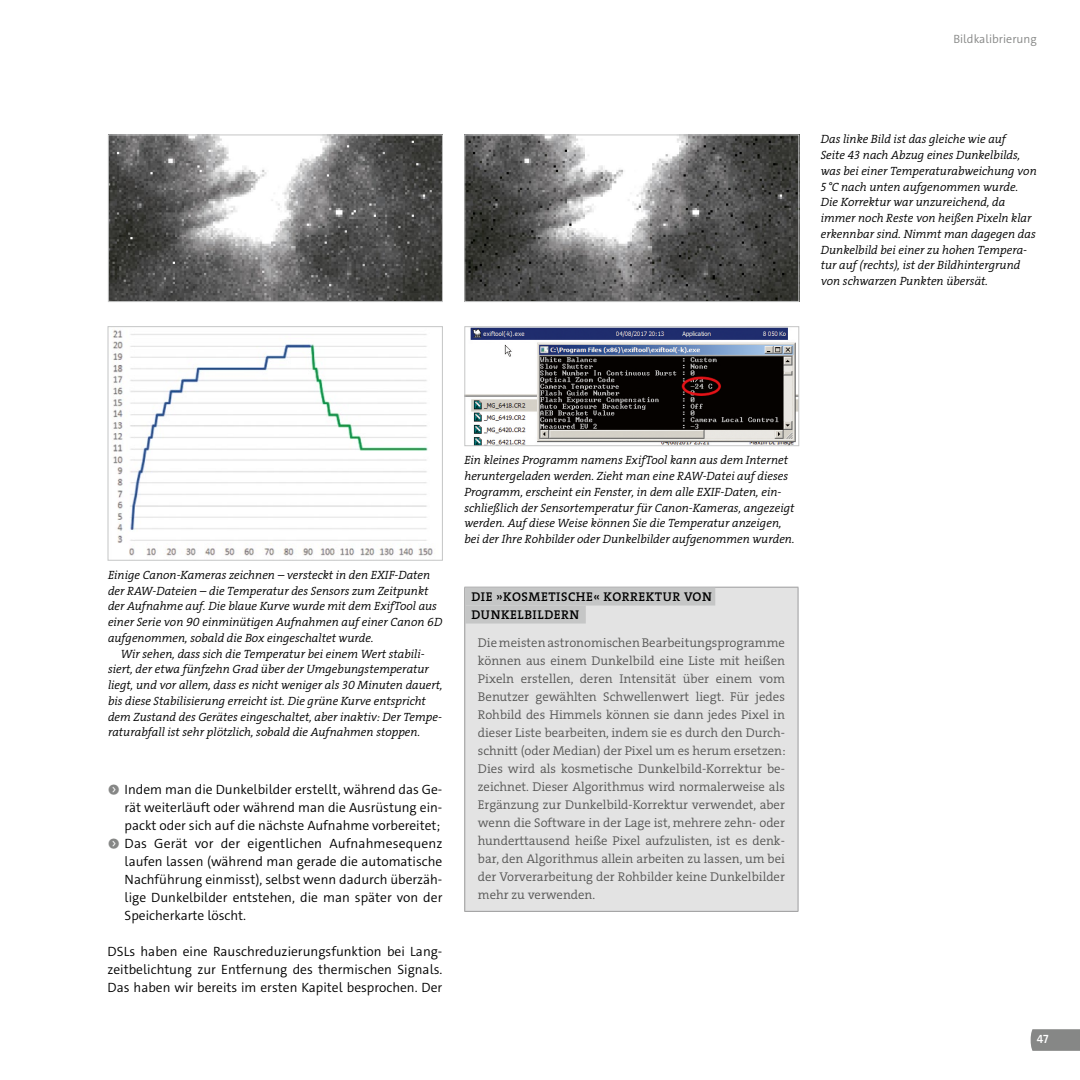
<style>
.page{position:relative;width:1080px;height:1080px;background:#fff}
.page>*{position:absolute;margin:0;border:0;box-sizing:border-box;transform-origin:0 0}
._202_Body_1st{font:300 13.5px/18px "The Sans C4 s";color:#000;text-align:justify}
._452_Box_Body_1st_0pt{font:12.75px/18px "The Serif HP4 Se Lig";color:#565655;text-align:justify}
._450_Box_Heading_1{font:12.75px/18px "The Serif HP6 Se Bld";letter-spacing:.04em;color:#000}
._330_Figure_Caption{font:12px/15.8px "The Serif HP4 Se Lig IT";color:#000}
.t1{font:300 12px "The Sans C4 s";color:#868786}
.t2{font:600 12px "The Sans C4 s";color:#fff}
</style>
<div class="page">
<svg style="left:1031px;top:1029px;width:49px;height:22px"></svg>
<img style="left:110px;top:137px;width:331px;height:163px">
<div style="left:108px;top:135px;width:335px;height:167px;border:1px solid #c5c6c6"></div>
<img style="left:466px;top:137px;width:331px;height:163px">
<div style="left:464px;top:135px;width:335px;height:167px;border:1px solid #c5c6c6"></div>
<img style="left:112px;top:330px;width:321px;height:226px">
<div style="left:108px;top:326px;width:335px;height:235px;border:1px solid #c5c6c6"></div>
<img style="left:466px;top:328px;width:331px;height:116px">
<div style="left:464px;top:326px;width:335px;height:120px;border:1px solid #c5c6c6"></div>
<div style="left:465px;top:587px;width:333px;height:324px;background:#e3e3e3"></div>
<hr style="left:464px;top:587px;width:334px;height:1px;background:#9c9c9d">
<hr style="left:464px;top:588px;width:1px;height:323px;background:#9c9c9d">
<hr style="left:798px;top:588px;width:1px;height:323px;background:#9c9c9d">
<hr style="left:464px;top:911px;width:334px;height:1px;background:#9c9c9d">
<div style="left:465px;top:588px;width:250px;height:18px;background:#c5c6c6"></div>
<div style="left:465px;top:606px;width:121px;height:18px;background:#c5c6c6"></div>
<p class="t1" style="left:953px;top:31px;width:85px">Bildkalibrierung</p>
<p class="_330_Figure_Caption" style="left:821px;top:132px;width:217px">Das linke Bild ist das gleiche wie auf<br>Seite 43 nach Abzug eines Dunkelbilds, was bei einer Temperaturabweichung von 5 °C nach unten aufgenommen wurde.<br>Die Korrektur war unzureichend, da immer noch Reste von heißen Pixeln klar erkennbar sind. Nimmt man dagegen das Dunkelbild bei einer zu hohen Tempera&shy;tur auf (rechts), ist der Bildhintergrund von schwarzen Punkten übersät.</p>
<p class="_330_Figure_Caption" style="left:108px;top:567px;width:336px">Einige Canon-Kameras zeichnen – versteckt in den EXIF-Daten der RAW-Dateien – die Temperatur des Sensors zum Zeitpunkt der Aufnahme auf. Die blaue Kurve wurde mit dem ExifTool aus einer Serie von 90 einminütigen Aufnahmen auf einer Canon 6D aufgenommen, sobald die Box eingeschaltet wurde.</p>
<p class="_330_Figure_Caption" style="left:108px;top:646px;width:336px;text-indent:13px">Wir sehen, dass sich die Temperatur bei einem Wert stabili&shy;siert, der etwa fünfzehn Grad über der Umgebungstemperatur liegt, und vor allem, dass es nicht weniger als 30 Minuten dauert, bis diese Stabilisierung erreicht ist. Die grüne Kurve entspricht dem Zustand des Gerätes eingeschaltet, aber inaktiv: Der Tempe&shy;raturabfall ist sehr plötzlich, sobald die Aufnahmen stoppen.</p>
<p class="_202_Body_1st" style="left:125px;top:781px;width:319px;text-indent:-17px"><sub>f</sub> Indem man die Dunkelbilder erstellt, während das Ge&shy;rät weiterläuft oder während man die Ausrüstung ein&shy;packt oder sich auf die nächste Aufnahme vorbereitet;</p>
<p class="_202_Body_1st" style="left:125px;top:835px;width:319px;text-indent:-17px"><sub>f</sub> Das Gerät vor der eigentlichen Aufnahmesequenz laufen lassen (während man gerade die automatische Nachführung einmisst), selbst wenn dadurch überzäh&shy;lige Dunkelbilder entstehen, die man später von der Speicherkarte löscht.</p>
<p class="_202_Body_1st" style="left:108px;top:943px;width:336px">DSLs haben eine Rauschreduzierungsfunktion bei Lang&shy;zeitbelichtung zur Entfernung des thermischen Signals.<br>Das haben wir bereits im ersten Kapitel besprochen. Der</p>
<p class="_330_Figure_Caption" style="left:464px;top:453px;width:332px">Ein kleines Programm namens ExifTool kann aus dem Internet heruntergeladen werden. Zieht man eine RAW-Datei auf dieses Programm, erscheint ein Fenster, in dem alle EXIF-Daten, ein&shy;schließlich der Sensortemperatur für Canon-Kameras, angezeigt werden. Auf diese Weise können Sie die Temperatur anzeigen, bei der Ihre Rohbilder oder Dunkelbilder aufgenommen wurden.</p>
<p class="_450_Box_Heading_1" style="left:471px;top:588px;width:242px">DIE »KOSMETISCHE« KORREKTUR VON<br>DUNKELBILDERN</p>
<p class="_452_Box_Body_1st_0pt" style="left:478px;top:633px;width:309px">Die meisten astronomischen Bearbeitungsprogramme können aus einem Dunkelbild eine Liste mit heißen Pixeln erstellen, deren Intensität über einem vom Benutzer gewählten Schwellenwert liegt. Für jedes Rohbild des Himmels können sie dann jedes Pixel in dieser Liste bearbeiten, indem sie es durch den Durch&shy;schnitt (oder Median) der Pixel um es herum ersetzen:<br>Dies wird als kosmetische Dunkelbild-Korrektur be&shy;zeichnet. Dieser Algorithmus wird normalerweise als Ergänzung zur Dunkelbild-Korrektur verwendet, aber wenn die Software in der Lage ist, mehrere zehn- oder hunderttausend heiße Pixel aufzulisten, ist es denk&shy;bar, den Algorithmus allein arbeiten zu lassen, um bei der Vorverarbeitung der Rohbilder keine Dunkelbilder mehr zu verwenden.</p>
<p class="t2" style="left:1037px;top:1032px;width:13px">47</p>
</div>
